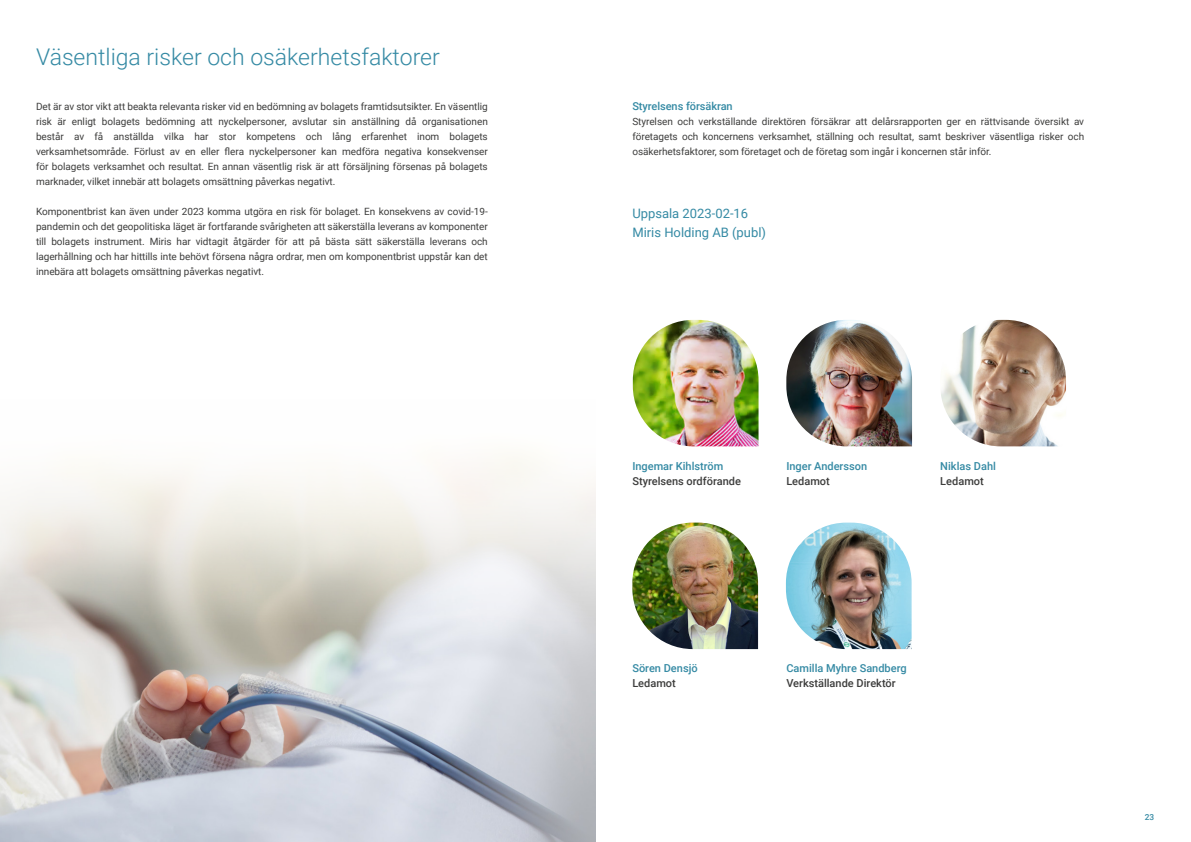
<style>
.page{position:relative;width:1191px;height:842px;background:#fff}
.page>*{position:absolute;margin:0;border:0;box-sizing:border-box;transform-origin:0 0}
.t1{font:300 23px "Roboto";color:#358aa4}
.mellis{font:13px "Roboto";color:#358aa4}
.mellis-2{font:500 11px "Roboto";color:#358aa4}
.mellis-3{font:500 11px "Roboto";color:#3d3d3c}
.bröd{font:10px/15px "Roboto";letter-spacing:-.005em;color:#3d3d3c;text-align:justify}
.t2{font:500 8.3px "Roboto";color:#358aa4}
</style>
<div class="page">
<img style="left:633px;top:320px;width:125px;height:126px">
<img style="left:786px;top:320px;width:126px;height:126px">
<img style="left:941px;top:320px;width:125px;height:126px">
<img style="left:632px;top:523px;width:126px;height:126px">
<img style="left:786px;top:523px;width:125px;height:126px">
<img style="left:0;top:456px;width:595px;height:386px">
<p class="t1" style="left:36px;top:41px;width:405px">Väsentliga risker och osäkerhetsfaktorer</p>
<p class="bröd" style="left:36px;top:98px;width:453px">Det är av stor vikt att beakta relevanta risker vid en bedömning av bolagets framtidsutsikter. En väsentlig risk är enligt bolagets bedömning att nyckelpersoner, avslutar sin anställning då organisationen består av få anställda vilka har stor kompetens och lång erfarenhet inom bolagets verksamhetsområde. Förlust av en eller flera nyckelpersoner kan medföra negativa konsekvenser för bolagets verksamhet och resultat. En annan väsentlig risk är att försäljning försenas på bolagets marknader, vilket innebär att bolagets omsättning påverkas negativt.</p>
<p class="bröd" style="left:36px;top:203px;width:453px">Komponentbrist kan även under 2023 komma utgöra en risk för bolaget. En konsekvens av covid-19- pandemin och det geopolitiska läget är fortfarande svårigheten att säkerställa leverans av komponenter till bolagets instrument. Miris har vidtagit åtgärder för att på bästa sätt säkerställa leverans och lagerhållning och har hittills inte behövt försena några ordrar, men om komponentbrist uppstår kan det innebära att bolagets omsättning påverkas negativt.</p>
<p class="mellis-2" style="left:632px;top:99px;width:102px">Styrelsens försäkran</p>
<p class="bröd" style="left:632px;top:114px;width:453px">Styrelsen och verkställande direktören försäkrar att delårsrapporten ger en rättvisande översikt av företagets och koncernens verksamhet, ställning och resultat, samt beskriver väsentliga risker och osäkerhetsfaktorer, som företaget och de företag som ingår i koncernen står inför.</p>
<p class="mellis" style="left:632px;top:204px;width:117px">Uppsala 2023-02-16</p>
<p class="mellis" style="left:632px;top:223px;width:135px">Miris Holding AB (publ)</p>
<p class="mellis-2" style="left:632px;top:458px;width:92px">Ingemar Kihlström</p>
<p class="mellis-3" style="left:632px;top:473px;width:110px">Styrelsens ordförande</p>
<p class="mellis-2" style="left:786px;top:458px;width:82px">Inger Andersson</p>
<p class="mellis-3" style="left:786px;top:473px;width:45px">Ledamot</p>
<p class="mellis-2" style="left:940px;top:458px;width:57px">Niklas Dahl</p>
<p class="mellis-3" style="left:940px;top:473px;width:45px">Ledamot</p>
<p class="mellis-2" style="left:632px;top:660px;width:67px">Sören Densjö</p>
<p class="mellis-3" style="left:632px;top:675px;width:45px">Ledamot</p>
<p class="mellis-2" style="left:786px;top:660px;width:122px">Camilla Myhre Sandberg</p>
<p class="mellis-3" style="left:786px;top:675px;width:111px">Verkställande Direktör</p>
<p class="t2" style="left:1144px;top:811px;width:11px">23</p>
</div>
